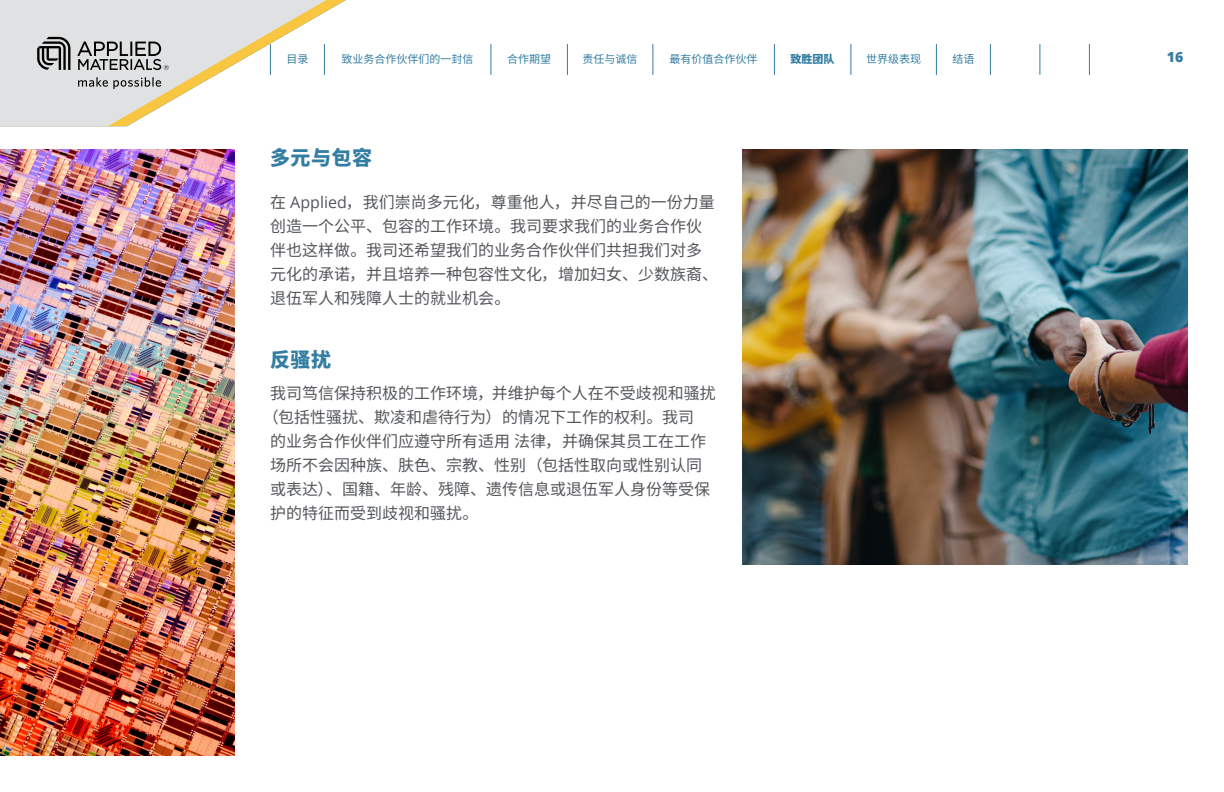
<style>
.page{position:relative;width:1224px;height:792px;background:#fff}
.page>*{position:absolute;margin:0;border:0;box-sizing:border-box;transform-origin:0 0}
.t1{font:800 20px "Source Han Sans CN";letter-spacing:.025em;color:#347da2}
.t2{font:16px/24px "Source Han Sans CN";color:#53565a}
.t3{font:800 14px "Open Sans";color:#347da2}
.t4{font:11px "Source Han Sans CN";color:#347da2}
.t5{font:800 11px "Source Han Sans CN";color:#347da2}
.s1{font-family:"Open Sans"}
</style>
<div class="page">
<svg style="left:0;top:0;width:333px;height:127px;fill:#e0e1e2"></svg>
<svg style="left:78px;top:77px;width:83px;height:12px"></svg>
<svg style="left:37px;top:37px;width:33px;height:33px"></svg>
<svg style="left:77px;top:41px;width:92px;height:29px;background:#9fa0a0"></svg>
<hr style="left:270px;top:44px;width:1px;height:31px;background:#347da2">
<hr style="left:324px;top:44px;width:1px;height:31px;background:#347da2">
<hr style="left:491px;top:44px;width:1px;height:31px;background:#347da2">
<hr style="left:567px;top:44px;width:1px;height:31px;background:#347da2">
<hr style="left:653px;top:44px;width:1px;height:31px;background:#347da2">
<hr style="left:774px;top:44px;width:1px;height:31px;background:#347da2">
<hr style="left:851px;top:44px;width:1px;height:31px;background:#347da2">
<hr style="left:936px;top:44px;width:1px;height:31px;background:#347da2">
<hr style="left:990px;top:44px;width:1px;height:31px;background:#347da2">
<hr style="left:1040px;top:44px;width:1px;height:31px;background:#347da2">
<hr style="left:1089px;top:44px;width:1px;height:31px;background:#347da2">
<img style="left:0;top:150px;width:234px;height:606px">
<img style="left:742px;top:150px;width:446px;height:414px">
<p class="t4" style="left:286px;top:53px;width:23px">目录</p>
<p class="t4" style="left:342px;top:53px;width:133px">致业务合作伙伴们的一封信</p>
<p class="t4" style="left:507px;top:53px;width:46px">合作期望</p>
<p class="t4" style="left:583px;top:53px;width:56px">责任与诚信</p>
<p class="t4" style="left:670px;top:53px;width:89px">最有价值合作伙伴</p>
<p class="t5" style="left:791px;top:53px;width:45px">致胜团队</p>
<p class="t4" style="left:866px;top:53px;width:56px">世界级表现</p>
<p class="t4" style="left:952px;top:53px;width:23px">结语</p>
<p class="t3" style="left:1167px;top:46px;width:18px">16</p>
<p class="t1" style="left:270px;top:146px;width:103px">多元与包容</p>
<p class="t2" style="left:270px;top:190px;width:449px">在 <span class="s1">Applied</span>，我们崇尚多元化，尊重他人，并尽自己的一份力量创造一个公平、包容的工作环境。我司要求我们的业务合作伙伴也这样做。我司还希望我们的业务合作伙伴们共担我们对多元化的承诺，并且培养一种包容性文化，增加妇女、少数族裔、退伍军人和残障人士的就业机会。</p>
<p class="t1" style="left:270px;top:349px;width:62px">反骚扰</p>
<p class="t2" style="left:270px;top:381px;width:447px">我司笃信保持积极的工作环境，并维护每个人在不受歧视和骚扰</p>
<p class="t2" style="left:263px;top:405px;width:433px">（包括性骚扰、欺凌和虐待行为）的情况下工作的权利。我司</p>
<p class="t2" style="left:270px;top:429px;width:438px">的业务合作伙伴们应遵守所有适用法律，并确保其员工在工作</p>
<p class="t2" style="left:270px;top:453px;width:434px">场所不会因种族、肤色、宗教、性别（包括性取向或性别认同</p>
<p class="t2" style="left:270px;top:477px;width:442px">或表达）、国籍、年龄、残障、遗传信息或退伍军人身份等受保</p>
<p class="t2" style="left:270px;top:501px;width:210px">护的特征而受到歧视和骚扰。</p>
</div>
